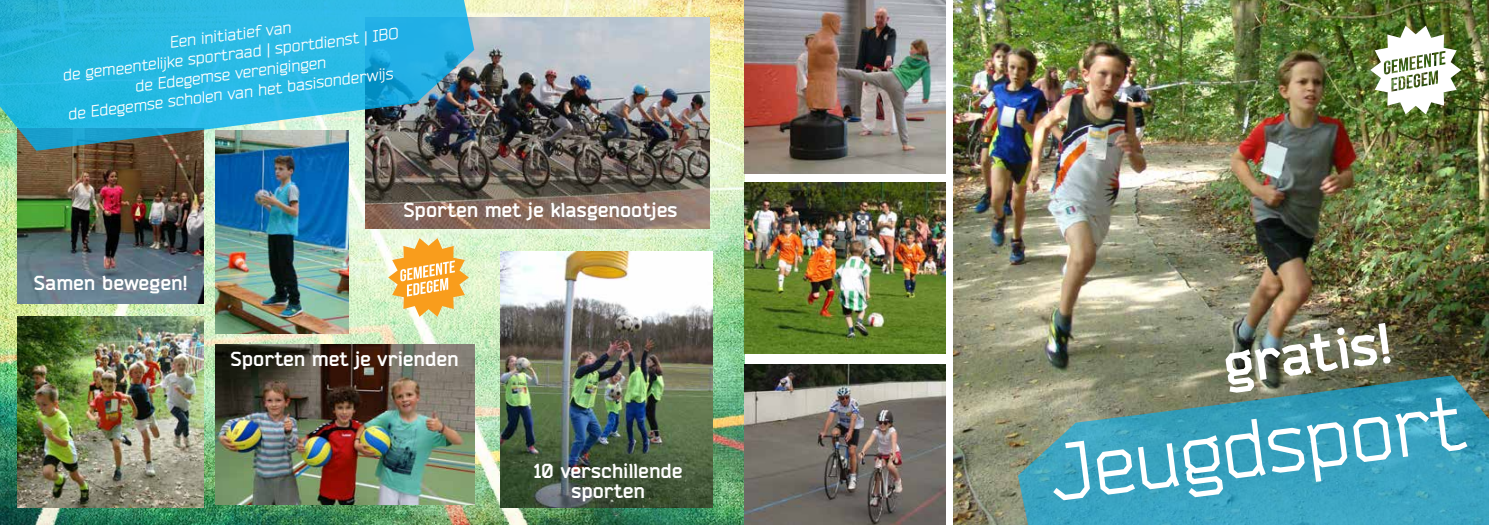
<style>
.page{position:relative;width:1489px;height:525px;background:#fff}
.page>*{position:absolute;margin:0;border:0;box-sizing:border-box;transform-origin:0 0}
.t1{font:80.75px "Bender";color:#fff}
.t2{font:700 55.88px "Bender";color:#fff}
.t3{font:700 20px/20px "Bender";color:#fff;text-align:center}
.t4{font:16.25px/19.5px "Bender";color:#fff;text-align:center}
</style>
<div class="page">
<img style="left:0;top:0;width:744px;height:524px">
<img style="left:215px;top:344px;width:259px;height:160px">
<img style="left:500px;top:251px;width:212px;height:256px">
<img style="left:365px;top:18px;width:344px;height:210px">
<img style="left:18px;top:151px;width:186px;height:152px">
<img style="left:18px;top:316px;width:186px;height:191px">
<img style="left:215px;top:151px;width:134px;height:182px">
<img style="left:953px;top:0;width:535px;height:524px">
<svg style="left:388px;top:238px;width:81px;height:78px;background:#f0c776"></svg>
<img style="left:744px;top:0;width:201px;height:173px">
<img style="left:744px;top:182px;width:201px;height:171px">
<img style="left:744px;top:364px;width:201px;height:160px">
<svg style="left:1017px;top:375px;width:471px;height:149px;background:#479bad"></svg>
<img style="left:0;top:0;width:474px;height:151px">
<img style="left:1369px;top:26px;width:91px;height:88px">
<p class="t4" style="left:59px;top:46px;width:339px;rotate:-7deg">Een initiatief van<br>de gemeentelijke sportraad | sportdienst | IBO de Edegemse verenigingen<br>de Edegemse scholen van het basisonderwijs</p>
<p class="t3" style="left:34px;top:273px;width:156px">Samen bewegen!</p>
<p class="t3" style="left:403px;top:200px;width:275px">Sporten met je klasgenootjes</p>
<p class="t3" style="left:231px;top:349px;width:229px">Sporten met je vrienden</p>
<p class="t3" style="left:534px;top:461px;width:150px">10 verschillende sporten</p>
<h2 class="t2" style="left:1217px;top:331px;width:172px;rotate:-8deg">gratis!</h2>
<h1 class="t1" style="left:1044px;top:424px;width:418px;rotate:-7deg">Jeugdsport</h1>
</div>
